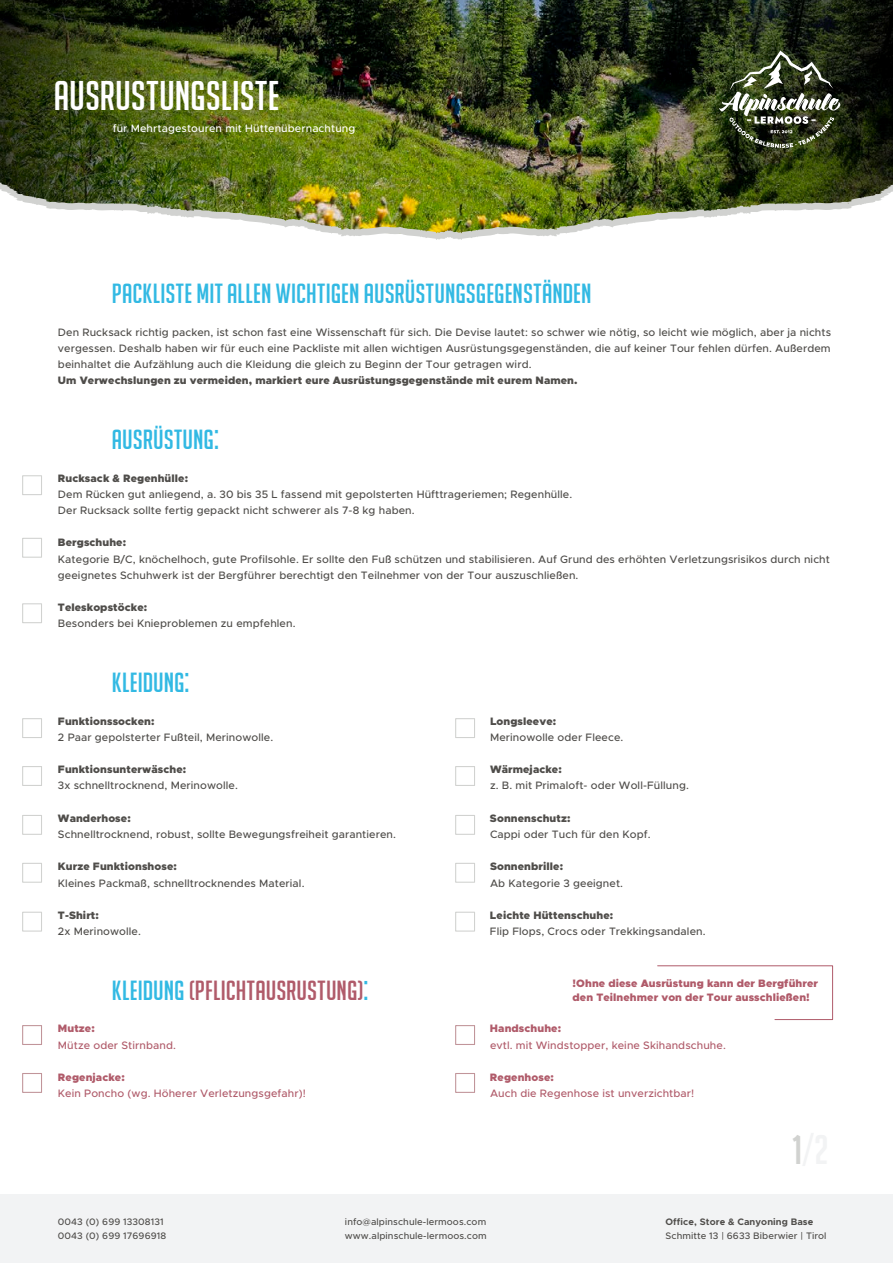
<style>
.page{position:relative;width:893px;height:1263px;background:#fff}
.page>*{position:absolute;margin:0;border:0;box-sizing:border-box;transform-origin:0 0}
.t1{font:40.5px "Big Noodle Titling";color:#fff}
.t2{font:27px "Big Noodle Titling";color:#32b9e3}
.t3{font:27px "Big Noodle Titling";letter-spacing:.005em;color:#b05b6a}
.t4{font:500 10.8px/16.2px "Metropolis";letter-spacing:.01em;color:#4f4d4a}
.t5{font:900 10.8px "Metropolis";letter-spacing:.01em;color:#4f4d4a}
.t6{font:500 10.8px "Metropolis";letter-spacing:.01em;color:#b05b6a}
.t7{font:900 10.8px/13.5px "Metropolis";letter-spacing:.01em;color:#b05b6a}
.t8{font:500 10.8px "Metropolis";letter-spacing:.01em;color:#fff}
.t9{font:500 9.45px/13.5px "Metropolis";letter-spacing:.01em;color:#4f4d4a}
.t10{font:700 9.45px "Metropolis";letter-spacing:.01em;color:#4f4d4a}
.s1{color:#32b9e3}
</style>
<div class="page">
<img style="left:372px;top:0;width:166px;height:176px">
<img style="left:538px;top:0;width:355px;height:176px">
<img style="left:0;top:0;width:372px;height:176px">
<img style="left:0;top:176px;width:893px;height:64px">
<svg style="left:719px;top:51px;width:121px;height:97px;background:#4d563e"></svg>
<div style="left:22px;top:475px;width:20px;height:20px;border:1px solid #d1d2d0"></div>
<div style="left:22px;top:538px;width:20px;height:20px;border:1px solid #d1d2d0"></div>
<div style="left:22px;top:603px;width:20px;height:20px;border:1px solid #d1d2d0"></div>
<div style="left:22px;top:718px;width:20px;height:20px;border:1px solid #d1d2d0"></div>
<div style="left:22px;top:766px;width:20px;height:20px;border:1px solid #d1d2d0"></div>
<div style="left:22px;top:815px;width:20px;height:20px;border:1px solid #d1d2d0"></div>
<div style="left:22px;top:863px;width:20px;height:20px;border:1px solid #d1d2d0"></div>
<div style="left:22px;top:912px;width:20px;height:20px;border:1px solid #d1d2d0"></div>
<div style="left:455px;top:718px;width:20px;height:20px;border:1px solid #d1d2d0"></div>
<div style="left:455px;top:766px;width:20px;height:20px;border:1px solid #d1d2d0"></div>
<div style="left:22px;top:1025px;width:20px;height:20px;border:1px solid #c1959a"></div>
<div style="left:22px;top:1073px;width:20px;height:20px;border:1px solid #c1959a"></div>
<div style="left:455px;top:1025px;width:20px;height:20px;border:1px solid #c1959a"></div>
<div style="left:455px;top:1073px;width:20px;height:20px;border:1px solid #c1959a"></div>
<div style="left:455px;top:815px;width:20px;height:20px;border:1px solid #d1d2d0"></div>
<div style="left:455px;top:863px;width:20px;height:20px;border:1px solid #d1d2d0"></div>
<div style="left:455px;top:912px;width:20px;height:20px;border:1px solid #d1d2d0"></div>
<svg style="left:657px;top:965px;width:176px;height:55px"></svg>
<div style="left:0;top:1195px;width:893px;height:68px;background:#f2f3f4"></div>
<h1 class="t1" style="left:54px;top:74px;width:227px">AUSRUSTUNGSLISTE</h1>
<p class="t8" style="left:113px;top:121px;width:244px">für Mehrtagestouren mit Hüttenübernachtung</p>
<h2 class="t2" style="left:112px;top:279px;width:481px">PACKLISTE MIT ALLEN WICHTIGEN AUSRÜSTUNGSGEGENSTÄNDEN</h2>
<p class="t4" style="left:58px;top:324px;width:775px;text-align:justify">Den Rucksack richtig packen, ist schon fast eine Wissenschaft für sich. Die Devise lautet: so schwer wie nötig, so leicht wie möglich, aber ja nichts vergessen. Deshalb haben wir für euch eine Packliste mit allen wichtigen Ausrüstungsgegenständen, die auf keiner Tour fehlen dürfen. Außerdem beinhaltet die Aufzählung auch die Kleidung die gleich zu Beginn der Tour getragen wird.</p>
<p class="t5" style="left:58px;top:374px;width:521px">Um Verwechslungen zu vermeiden, markiert eure Ausrüstungsgegenstände mit eurem Namen.</p>
<h2 class="t2" style="left:112px;top:425px;width:109px">AUSRÜSTUNG:</h2>
<p class="t5" style="left:58px;top:471px;width:132px">Rucksack &amp; Regenhülle:</p>
<p class="t4" style="left:58px;top:486px;width:516px">Dem Rücken gut anliegend, a. 30 bis 35 L fassend mit gepolsterten Hüfttrageriemen; Regenhülle.<br>Der Rucksack sollte fertig gepackt nicht schwerer als 7-8 kg haben.</p>
<p class="t5" style="left:58px;top:536px;width:70px">Bergschuhe:</p>
<p class="t4" style="left:58px;top:551px;width:773px">Kategorie B/C, knöchelhoch, gute Profilsohle. Er sollte den Fuß schützen und stabilisieren. Auf Grund des erhöhten Verletzungsrisikos durch nicht geeignetes Schuhwerk ist der Bergführer berechtigt den Teilnehmer von der Tour auszuschließen.</p>
<p class="t5" style="left:58px;top:600px;width:91px">Teleskopstöcke:</p>
<p class="t4" style="left:58px;top:616px;width:239px">Besonders bei Knieproblemen zu empfehlen.</p>
<h2 class="t2" style="left:112px;top:668px;width:79px">KLEIDUNG:</h2>
<p class="t5" style="left:58px;top:714px;width:98px">Funktionssocken:</p>
<p class="t5" style="left:490px;top:714px;width:68px">Longsleeve:</p>
<p class="t4" style="left:58px;top:729px;width:217px">2 Paar gepolsterter Fußteil, Merinowolle.</p>
<p class="t4" style="left:490px;top:729px;width:135px">Merinowolle oder Fleece.</p>
<p class="t5" style="left:58px;top:762px;width:130px">Funktionsunterwäsche:</p>
<p class="t5" style="left:490px;top:762px;width:73px">Wärmejacke:</p>
<p class="t4" style="left:58px;top:778px;width:181px">3x schnelltrocknend, Merinowolle.</p>
<p class="t4" style="left:490px;top:778px;width:200px">z. B. mit Primaloft- oder Woll-Füllung.</p>
<p class="t5" style="left:58px;top:811px;width:74px">Wanderhose:</p>
<p class="t5" style="left:490px;top:811px;width:82px">Sonnenschutz:</p>
<p class="t4" style="left:58px;top:826px;width:340px">Schnelltrocknend, robust, sollte Bewegungsfreiheit garantieren.</p>
<p class="t4" style="left:490px;top:826px;width:162px">Cappi oder Tuch für den Kopf.</p>
<p class="t5" style="left:58px;top:860px;width:120px">Kurze Funktionshose:</p>
<p class="t5" style="left:490px;top:860px;width:75px">Sonnenbrille:</p>
<p class="t4" style="left:58px;top:875px;width:248px">Kleines Packmaß, schnelltrocknendes Material.</p>
<p class="t4" style="left:490px;top:875px;width:135px">Ab Kategorie 3 geeignet.</p>
<p class="t5" style="left:58px;top:908px;width:43px">T-Shirt:</p>
<p class="t5" style="left:490px;top:908px;width:125px">Leichte Hüttenschuhe:</p>
<p class="t4" style="left:58px;top:923px;width:85px">2x Merinowolle.</p>
<p class="t4" style="left:490px;top:923px;width:217px">Flip Flops, Crocs oder Trekkingsandalen.</p>
<h2 class="t3" style="left:112px;top:976px;width:258px"><span class="s1">KLEIDUNG</span> (PFLICHTAUSRUSTUNG)<span class="s1">:</span></h2>
<p class="t7" style="left:573px;top:977px;width:247px">!Ohne diese Ausrüstung kann der Bergführer den Teilnehmer von der Tour ausschließen!</p>
<p class="t7" style="left:58px;top:1022px;width:38px">Mutze:</p>
<p class="t7" style="left:490px;top:1022px;width:73px">Handschuhe:</p>
<p class="t6" style="left:58px;top:1038px;width:120px">Mütze oder Stirnband.</p>
<p class="t6" style="left:490px;top:1038px;width:237px">evtl. mit Windstopper, keine Skihandschuhe.</p>
<p class="t7" style="left:58px;top:1070px;width:68px">Regenjacke:</p>
<p class="t7" style="left:490px;top:1070px;width:65px">Regenhose:</p>
<p class="t6" style="left:58px;top:1087px;width:249px">Kein Poncho (wg. Höherer Verletzungsgefahr)!</p>
<p class="t6" style="left:490px;top:1087px;width:206px">Auch die Regenhose ist unverzichtbar!</p>
<p class="t9" style="left:58px;top:1215px;width:110px">0043 (0) 699 13308131<br>0043 (0) 699 17696918</p>
<p class="t9" style="left:345px;top:1215px;width:143px">info@alpinschule-lermoos.com www.alpinschule-lermoos.com</p>
<p class="t10" style="left:665px;top:1216px;width:149px">Office, Store &amp; Canyoning Base</p>
<p class="t9" style="left:665px;top:1229px;width:163px">Schmitte 13 | 6633 Biberwier | Tirol</p>
</div>
